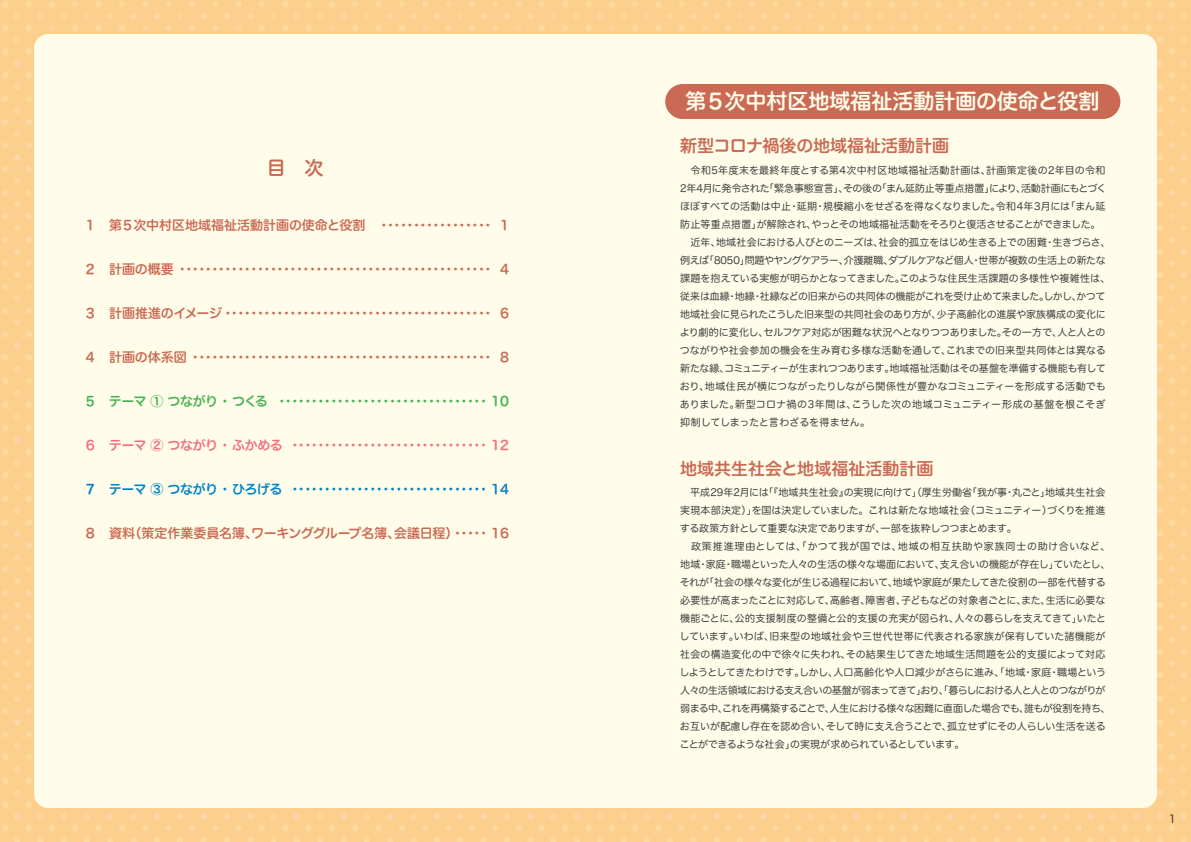
<style>
.page{position:relative;width:1191px;height:842px;background:#fff}
.page>*{position:absolute;margin:0;border:0;box-sizing:border-box;transform-origin:0 0}
.t1{font:21px "Hira Maru Std W6";color:#fffde9}
.t2{font:19px "Hira Maru Std W6";color:#ca6a54}
.t3{font:17px "Hira Maru Std W6";color:#ca6a54}
.t4{font:13px "Hira Maru Std W6";letter-spacing:-.005em;color:#ca6a54}
.t5{font:13px "Hira Maru Std W6";letter-spacing:-.045em;color:#48b257}
.t6{font:13px "Hira Maru Std W6";letter-spacing:-.03em;color:#f1707f}
.t7{font:13px "Hira Maru Std W6";letter-spacing:-.035em;color:#0082c9}
.t8{font:11px "Hira Maru Std W4";color:#3e3e3f}
.t9{font:10px/18px "Hira Maru Std W4";letter-spacing:-.015em;color:#3e3e3f}
</style>
<div class="page">
<img style="left:0;top:0;width:1191px;height:842px">
<div style="left:34px;top:34px;width:1123px;height:774px;background:#fffde9;border-radius:14px"></div>
<div style="left:665px;top:84px;width:455px;height:35px;background:#ca6a54;border-radius:18px"></div>
<h2 class="t2" style="left:267px;top:154px;width:58px">目　次</h2>
<h3 class="t4" style="left:84px;top:215px;width:283px">１　第５次中村区地域福祉活動計画の使命と役割</h3>
<h3 class="t4" style="left:84px;top:259px;width:426px">２　計画の概要・・・・・・・・・・・・・・・・・・・・・・・・・・・・・・・・・・・・・・・・・・・・・・・・ 4</h3>
<h3 class="t4" style="left:84px;top:303px;width:426px">３　計画推進のイメージ・・・・・・・・・・・・・・・・・・・・・・・・・・・・・・・・・・・・・・・・・ 6</h3>
<h3 class="t4" style="left:84px;top:347px;width:426px">４　計画の体系図・・・・・・・・・・・・・・・・・・・・・・・・・・・・・・・・・・・・・・・・・・・・・・ 8</h3>
<h3 class="t5" style="left:84px;top:391px;width:185px">５　テーマ ① つながり ・ つくる</h3>
<h3 class="t6" style="left:84px;top:435px;width:426px">６　テーマ ② つながり ・ ふかめる・・・・・・・・・・・・・・・・・・・・・・・・・・・・・・ 12</h3>
<h3 class="t7" style="left:84px;top:479px;width:200px">７　テーマ ③ つながり ・ ひろげる</h3>
<h3 class="t4" style="left:84px;top:523px;width:376px">８　資料（策定作業委員名簿、ワーキンググループ名簿、会議日程）</h3>
<h3 class="t4" style="left:377px;top:215px;width:133px">・・・・・・・・・・・・・・・・・ 1</h3>
<h3 class="t5" style="left:275px;top:391px;width:235px">・・・・・・・・・・・・・・・・・・・・・・・・・・・・・・・・ 10</h3>
<h3 class="t7" style="left:288px;top:479px;width:222px">・・・・・・・・・・・・・・・・・・・・・・・・・・・・・・ 14</h3>
<h3 class="t4" style="left:451px;top:523px;width:59px">・・・・・ 16</h3>
<h1 class="t1" style="left:685px;top:86px;width:415px">第５次中村区地域福祉活動計画の使命と役割</h1>
<h3 class="t3" style="left:680px;top:133px;width:270px">新型コロナ禍後の地域福祉活動計画</h3>
<p class="t9" style="left:679px;top:161px;width:432px">　令和5年度末を最終年度とする第4次中村区地域福祉活動計画は、計画策定後の2年目の令和2年4月に発令された「緊急事態宣言」、その後の「まん延防止等重点措置」により、活動計画にもとづくほぼすべての活動は中止・延期・規模縮小をせざるを得なくなりました。令和4年3月には「まん延防止等重点措置」が解除され、やっとその地域福祉活動をそろりと復活させることができました。　近年、地域社会における人びとのニーズは、社会的孤立をはじめ生きる上での困難・生きづらさ、例えば「8050」問題やヤングケアラー、介護離職、ダブルケアなど個人・世帯が複数の生活上の新たな課題を抱えている実態が明らかとなってきました。このような住民生活課題の多様性や複雑性は、従来は血縁・地縁・社縁などの旧来からの共同体の機能がこれを受け止めて来ました。しかし、かつて地域社会に見られたこうした旧来型の共同社会のあり方が、少子高齢化の進展や家族構成の変化により劇的に変化し、セルフケア対応が困難な状況へとなりつつありました。その一方で、人と人とのつながりや社会参加の機会を生み育む多様な活動を通して、これまでの旧来型共同体とは異なる新たな縁、コミュニティーが生まれつつあります。地域福祉活動はその基盤を準備する機能も有しており、地域住民が横につながったりしながら関係性が豊かなコミュニティーを形成する活動でもありました。新型コロナ禍の3年間は、こうした次の地域コミュニティー形成の基盤を根こそぎ抑制してしまったと言わざるを得ません。</p>
<h3 class="t3" style="left:680px;top:456px;width:255px">地域共生社会と地域福祉活動計画</h3>
<p class="t9" style="left:679px;top:484px;width:432px">　平成29年2月には「『地域共生社会』の実現に向けて」（厚生労働省「我が事・丸ごと」地域共生社会実現本部決定）」を国は決定していました。これは新たな地域社会（コミュニティー）づくりを推進する政策方針として重要な決定でありますが、一部を抜粋しつつまとめます。<br>　政策推進理由としては、「かつて我が国では、地域の相互扶助や家族同士の助け合いなど、地域・家庭・職場といった人々の生活の様々な場面において、支え合いの機能が存在し」ていたとし、それが「社会の様々な変化が生じる過程において、地域や家庭が果たしてきた役割の一部を代替する必要性が高まったことに対応して、高齢者、障害者、子どもなどの対象者ごとに、また、生活に必要な機能ごとに、公的支援制度の整備と公的支援の充実が図られ、人々の暮らしを支えてきて」いたとしています。いわば、旧来型の地域社会や三世代世帯に代表される家族が保有していた諸機能が社会の構造変化の中で徐々に失われ、その結果生じてきた地域生活問題を公的支援によって対応しようとしてきたわけです。しかし、人口高齢化や人口減少がさらに進み、「地域・家庭・職場という人々の生活領域における支え合いの基盤が弱まってきて」おり、「暮らしにおける人と人とのつながりが弱まる中、これを再構築することで、人生における様々な困難に直面した場合でも、誰もが役割を持ち、お互いが配慮し存在を認め合い、そして時に支え合うことで、孤立せずにその人らしい生活を送ることができるような社会」の実現が求められているとしています。</p>
<p class="t8" style="left:1169px;top:811px;width:9px">1</p>
</div>
